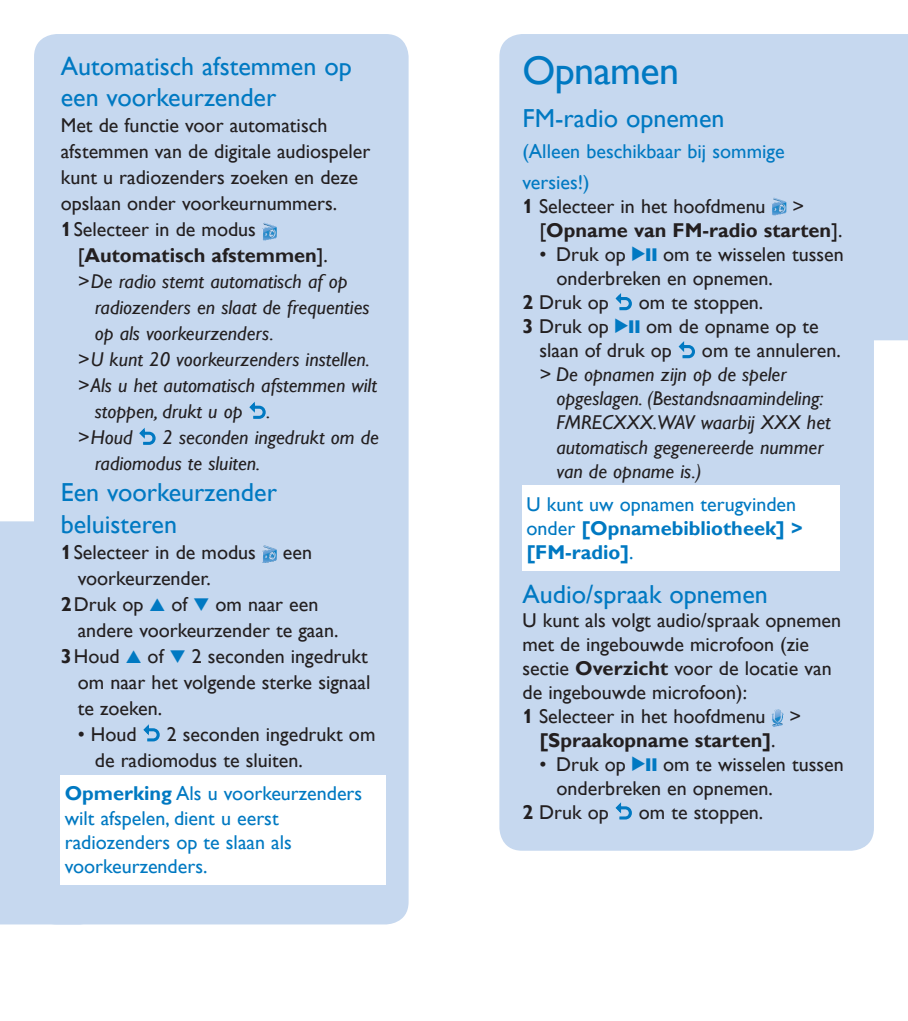
<style>
.page{position:relative;width:908px;height:1021px;background:#fff}
.page>*{position:absolute;margin:0;border:0;box-sizing:border-box;transform-origin:0 0}
.t1{font:40px "Gill Sans Alt One WGL";letter-spacing:-.015em;color:#0079c2}
.t2{font:26px/31.2px "Gill Sans Alt One WGL";color:#0079c2}
.t3{font:20px/26px "Gill Sans Alt One WGL";color:#231f20}
.t4{font:italic 20px/24px "Gill Sans Alt One WGL";color:#231f20}
.t5{font:20px/24px "Gill Sans Alt One WGL";color:#0079c2}
.t6{font:700 20px/24px "Gill Sans Alt One WGL";color:#231f20}
.s1{font-weight:700}
.s2{font-weight:400}
.s3{font-family:"Audio Four 4";color:#0079c2}
</style>
<div class="page">
<div style="left:0;top:521px;width:52px;height:403px;background:#c6d8ef"></div>
<div style="left:34px;top:34px;width:374px;height:890px;background:#c6d8ef;border-radius:23px"></div>
<img style="left:262px;top:223px;width:14px;height:17px">
<img style="left:262px;top:545px;width:14px;height:18px">
<div style="left:61px;top:774px;width:325px;height:110px;background:#fff"></div>
<div style="left:855px;top:34px;width:52px;height:306px;background:#c6d8ef"></div>
<div style="left:499px;top:34px;width:374px;height:816px;background:#c6d8ef;border-radius:23px"></div>
<img style="left:772px;top:198px;width:14px;height:17px">
<div style="left:522px;top:485px;width:317px;height:86px;background:#fff"></div>
<img style="left:771px;top:709px;width:12px;height:18px">
<svg style="left:249px;top:401px;width:17px;height:18px"></svg>
<svg style="left:139px;top:428px;width:17px;height:17px"></svg>
<svg style="left:143px;top:724px;width:17px;height:18px"></svg>
<svg style="left:615px;top:293px;width:17px;height:18px"></svg>
<svg style="left:678px;top:341px;width:17px;height:18px"></svg>
<svg style="left:615px;top:802px;width:17px;height:18px"></svg>
<h2 class="t2" style="left:61px;top:50px;width:292px">Automatisch afstemmen op een voorkeurzender</h2>
<p class="t3" style="left:61px;top:112px;width:268px">Met de functie voor automatisch</p>
<p class="t3" style="left:61px;top:138px;width:311px">afstemmen van de digitale audiospeler</p>
<p class="t3" style="left:61px;top:164px;width:299px">kunt u radiozenders zoeken en deze</p>
<p class="t3" style="left:61px;top:190px;width:278px">opslaan onder voorkeurnummers.</p>
<p class="t3" style="left:61px;top:216px;width:197px"><span class="s1">1</span>Selecteer in de modus</p>
<p class="t6" style="left:78px;top:243px;width:251px"><span class="s2">[</span>Automatisch afstemmen<span class="s2">].</span></p>
<p class="t4" style="left:78px;top:269px;width:271px">&gt;De radio stemt automatisch af op</p>
<p class="t4" style="left:95px;top:295px;width:276px">radiozenders en slaat de frequenties</p>
<p class="t4" style="left:95px;top:321px;width:180px">op als voorkeurzenders.</p>
<p class="t4" style="left:78px;top:347px;width:293px">&gt;U kunt 20 voorkeurzenders instellen.</p>
<p class="t4" style="left:78px;top:373px;width:300px">&gt;Als u het automatisch afstemmen wilt</p>
<p class="t4" style="left:95px;top:399px;width:177px">stoppen, drukt u op .</p>
<p class="t4" style="left:78px;top:425px;width:56px">&gt;Houd</p>
<p class="t4" style="left:95px;top:424px;width:285px;line-height:26px;text-indent:68px">2 seconden ingedrukt om de radiomodus te sluiten.</p>
<h2 class="t2" style="left:61px;top:476px;width:218px">Een voorkeurzender beluisteren</h2>
<p class="t3" style="left:61px;top:538px;width:197px"><span class="s1">1</span>Selecteer in de modus</p>
<p class="t3" style="left:283px;top:538px;width:31px">een</p>
<p class="t3" style="left:78px;top:564px;width:134px">voorkeurzender.</p>
<p class="t3" style="left:61px;top:590px;width:259px"><span class="s1">2</span>Druk op <span class="s3">3</span> of <span class="s3">4</span> om naar een</p>
<p class="t3" style="left:78px;top:616px;width:262px">andere voorkeurzender te gaan.</p>
<p class="t3" style="left:61px;top:642px;width:308px"><span class="s1">3</span>Houd <span class="s3">3</span> of <span class="s3">4</span> 2 seconden ingedrukt</p>
<p class="t3" style="left:78px;top:668px;width:294px">om naar het volgende sterke signaal</p>
<p class="t3" style="left:78px;top:694px;width:86px">te zoeken.</p>
<p class="t3" style="left:78px;top:720px;width:60px">• Houd</p>
<p class="t3" style="left:95px;top:720px;width:282px;text-indent:72px">2 seconden ingedrukt om de radiomodus te sluiten.</p>
<p class="t5" style="left:65px;top:781px;width:299px"><span class="s1">Opmerking</span> Als u voorkeurzenders wilt afspelen, dient u eerst radiozenders op te slaan als voorkeurzenders.</p>
<h1 class="t1" style="left:522px;top:43px;width:158px">Opnamen</h1>
<h2 class="t2" style="left:522px;top:102px;width:203px">FM-radio opnemen</h2>
<p class="t5" style="left:522px;top:136px;width:263px;line-height:31.2px">(Alleen beschikbaar bij sommige versies!)</p>
<p class="t3" style="left:522px;top:193px;width:244px"><span class="s1">1</span> Selecteer in het hoofdmenu</p>
<p class="t6" style="left:539px;top:194px;width:304px;text-indent:253px"><span class="s2">&gt; [</span>Opname van FM-radio starten<span class="s2">].</span></p>
<p class="t3" style="left:539px;top:241px;width:305px">• Druk op <span class="s3">2;</span> om te wisselen tussen</p>
<p class="t3" style="left:556px;top:265px;width:218px">onderbreken en opnemen.</p>
<p class="t3" style="left:522px;top:289px;width:88px"><span class="s1">2</span> Druk op</p>
<p class="t3" style="left:638px;top:289px;width:126px">om te stoppen.</p>
<p class="t3" style="left:522px;top:313px;width:298px"><span class="s1">3</span> Druk op <span class="s3">2;</span> om de opname op te</p>
<p class="t3" style="left:539px;top:337px;width:134px">slaan of druk op</p>
<p class="t3" style="left:701px;top:337px;width:140px">om te annuleren.</p>
<p class="t4" style="left:556px;top:362px;width:275px;text-indent:-17px">&gt; De opnamen zijn op de speler opgeslagen. (Bestandsnaamindeling:<br>FMRECXXX.WAV waarbij XXX het automatisch gegenereerde nummer van de opname is.)</p>
<p class="t5" style="left:526px;top:492px;width:277px">U kunt uw opnamen terugvinden onder <span class="s1">[Opnamebibliotheek] &gt; [FM-radio]</span>.</p>
<h2 class="t2" style="left:522px;top:578px;width:247px">Audio/spraak opnemen</h2>
<p class="t3" style="left:522px;top:606px;width:320px">U kunt als volgt audio/spraak opnemen</p>
<p class="t3" style="left:522px;top:630px;width:288px">met de ingebouwde microfoon (zie</p>
<p class="t3" style="left:522px;top:654px;width:310px">sectie <span class="s1">Overzicht</span> voor de locatie van</p>
<p class="t3" style="left:522px;top:678px;width:226px">de ingebouwde microfoon):</p>
<p class="t3" style="left:522px;top:702px;width:280px"><span class="s1">1</span> Selecteer in het hoofdmenu &gt;</p>
<p class="t6" style="left:539px;top:727px;width:237px">[Spraakopname starten]<span class="s2">.</span></p>
<p class="t3" style="left:539px;top:750px;width:305px">• Druk op <span class="s3">2;</span> om te wisselen tussen</p>
<p class="t3" style="left:556px;top:774px;width:218px">onderbreken en opnemen.</p>
<p class="t3" style="left:522px;top:798px;width:88px"><span class="s1">2</span> Druk op</p>
<p class="t3" style="left:638px;top:798px;width:126px">om te stoppen.</p>
</div>
